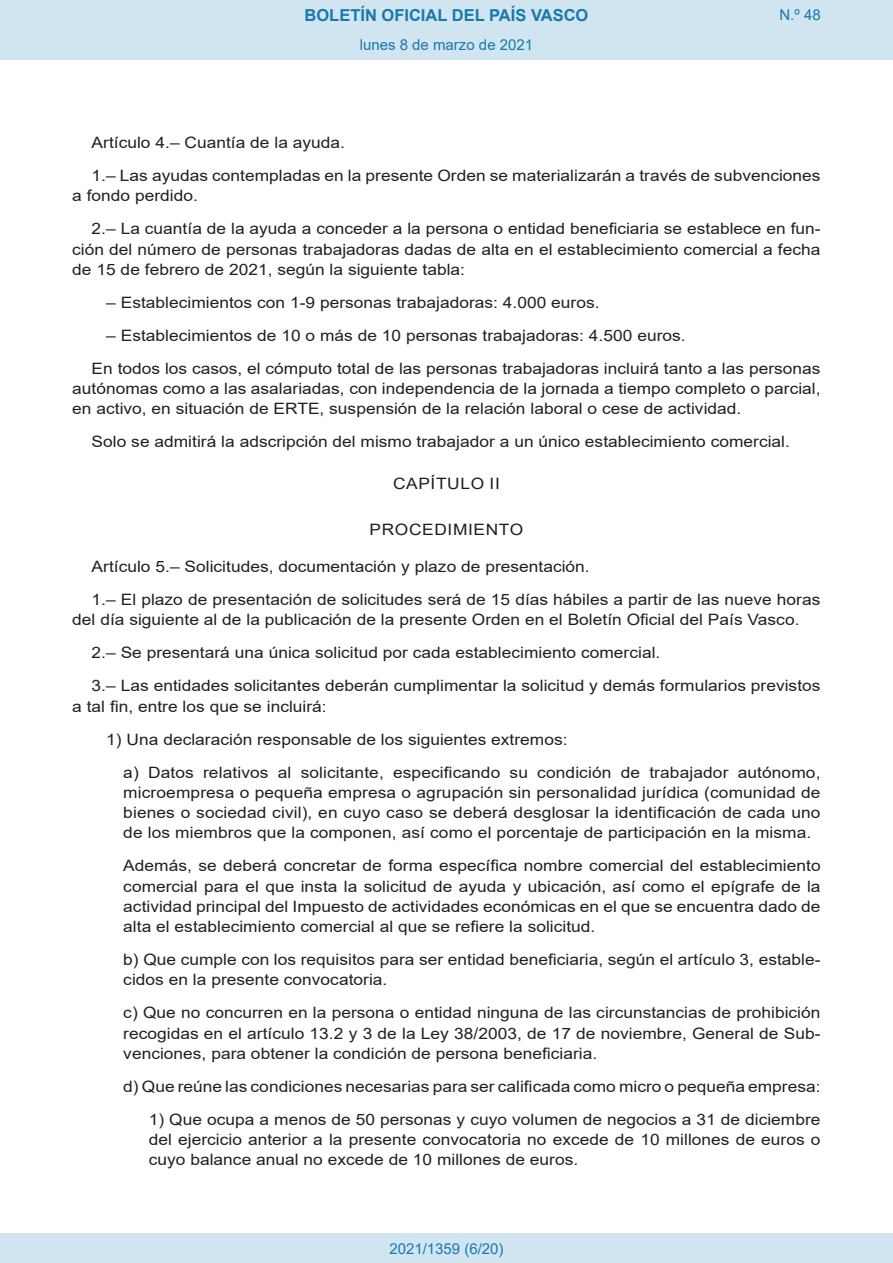
<style>
.page{position:relative;width:893px;height:1263px;background:#fff}
.page>*{position:absolute;margin:0;border:0;box-sizing:border-box;transform-origin:0 0}
.t1{font:700 16.5px "Arial";color:#1879ad}
.BOPVDetalle{font:15.6px/20.2px "Arial";color:#231f20;scale:1.11 1}
.BOPVDetalle2{font:15.6px/20.2px "Arial";color:#231f20;text-align:justify;scale:1.11 1}
.BOPVDetalle3{font:15.6px/20.2px "Arial";color:#231f20;text-align:justify;scale:1.11 1}
.BOPVDetalle1{font:15.6px "Arial";color:#231f20;scale:1.11 1}
.BOPVClave{font:15.6px "Arial";letter-spacing:.035em;color:#231f20;scale:1.11 1}
.Paginacion_Centro{font:15px "Arial";color:#1879ad}
</style>
<div class="page">
<div style="left:0;top:0;width:893px;height:60px;background:#d0e5f0"></div>
<div style="left:0;top:1233px;width:893px;height:30px;background:#d0e5f0"></div>
<p class="t1" style="left:305px;top:3px;width:285px">BOLETÍN OFICIAL DEL PAÍS VASCO</p>
<p class="Paginacion_Centro" style="left:360px;top:35px;width:175px">lunes 8 de marzo de 2021</p>
<p class="Paginacion_Centro" style="left:779px;top:5px;width:43px">N.º 48</p>
<p class="BOPVDetalle" style="left:92px;top:132px;width:230px">Artículo 4.– Cuantía de la ayuda.</p>
<p class="BOPVDetalle" style="left:72px;top:165px;width:676px;text-indent:19px">1.– Las ayudas contempladas en la presente Orden se materializarán a través de subvenciones a fondo perdido.</p>
<p class="BOPVDetalle" style="left:72px;top:219px;width:676px;text-align:justify;text-indent:19px">2.– La cuantía de la ayuda a conceder a la persona o entidad beneficiaria se establece en fun&shy;ción del número de personas trabajadoras dadas de alta en el establecimiento comercial a fecha de 15 de febrero de 2021, según la siguiente tabla:</p>
<p class="BOPVDetalle1" style="left:106px;top:292px;width:446px">– Establecimientos con 1-9 personas trabajadoras: 4.000 euros.</p>
<p class="BOPVDetalle1" style="left:106px;top:325px;width:523px">– Establecimientos de 10 o más de 10 personas trabajadoras: 4.500 euros.</p>
<p class="BOPVDetalle" style="left:72px;top:358px;width:676px;text-align:justify;text-indent:19px">En todos los casos, el cómputo total de las personas trabajadoras incluirá tanto a las personas autónomas como a las asalariadas, con independencia de la jornada a tiempo completo o parcial, en activo, en situación de ERTE, suspensión de la relación laboral o cese de actividad.</p>
<p class="BOPVDetalle" style="left:92px;top:432px;width:631px">Solo se admitirá la adscripción del mismo trabajador a un único establecimiento comercial.</p>
<p class="BOPVClave" style="left:393px;top:473px;width:98px">CAPÍTULO II</p>
<p class="BOPVClave" style="left:370px;top:518px;width:140px">PROCEDIMIENTO</p>
<p class="BOPVDetalle" style="left:92px;top:556px;width:450px">Artículo 5.– Solicitudes, documentación y plazo de presentación.</p>
<p class="BOPVDetalle" style="left:72px;top:589px;width:675px;text-indent:19px">1.– El plazo de presentación de solicitudes será de 15 días hábiles a partir de las nueve horas del día siguiente al de la publicación de la presente Orden en el Boletín Oficial del País Vasco.</p>
<p class="BOPVDetalle" style="left:92px;top:642px;width:514px">2.– Se presentará una única solicitud por cada establecimiento comercial.</p>
<p class="BOPVDetalle" style="left:72px;top:675px;width:676px;text-indent:19px">3.– Las entidades solicitantes deberán cumplimentar la solicitud y demás formularios previstos a tal fin, entre los que se incluirá:</p>
<p class="BOPVDetalle1" style="left:106px;top:728px;width:417px">1) Una declaración responsable de los siguientes extremos:</p>
<p class="BOPVDetalle2" style="left:123px;top:762px;width:630px">a) Datos relativos al solicitante, especificando su condición de trabajador autónomo, microempresa o pequeña empresa o agrupación sin personalidad jurídica (comunidad de bienes o sociedad civil), en cuyo caso se deberá desglosar la identificación de cada uno de los miembros que la componen, así como el porcentaje de participación en la misma.</p>
<p class="BOPVDetalle2" style="left:123px;top:855px;width:630px">Además, se deberá concretar de forma específica nombre comercial del establecimiento comercial para el que insta la solicitud de ayuda y ubicación, así como el epígrafe de la actividad principal del Impuesto de actividades económicas en el que se encuentra dado de alta el establecimiento comercial al que se refiere la solicitud.</p>
<p class="BOPVDetalle2" style="left:123px;top:949px;width:630px">b) Que cumple con los requisitos para ser entidad beneficiaria, según el artículo 3, estable&shy;cidos en la presente convocatoria.</p>
<p class="BOPVDetalle2" style="left:123px;top:1002px;width:630px">c) Que no concurren en la persona o entidad ninguna de las circunstancias de prohibición recogidas en el artículo 13.2 y 3 de la Ley 38/2003, de 17 de noviembre, General de Sub&shy;venciones, para obtener la condición de persona beneficiaria.</p>
<p class="BOPVDetalle2" style="left:123px;top:1076px;width:630px">d) Que reúne las condiciones necesarias para ser calificada como micro o pequeña empresa:</p>
<p class="BOPVDetalle3" style="left:149px;top:1109px;width:607px">1) Que ocupa a menos de 50 personas y cuyo volumen de negocios a 31 de diciembre del ejercicio anterior a la presente convocatoria no excede de 10 millones de euros o cuyo balance anual no excede de 10 millones de euros.</p>
<p class="Paginacion_Centro" style="left:389px;top:1238px;width:116px">2021/1359 (6/20)</p>
</div>
